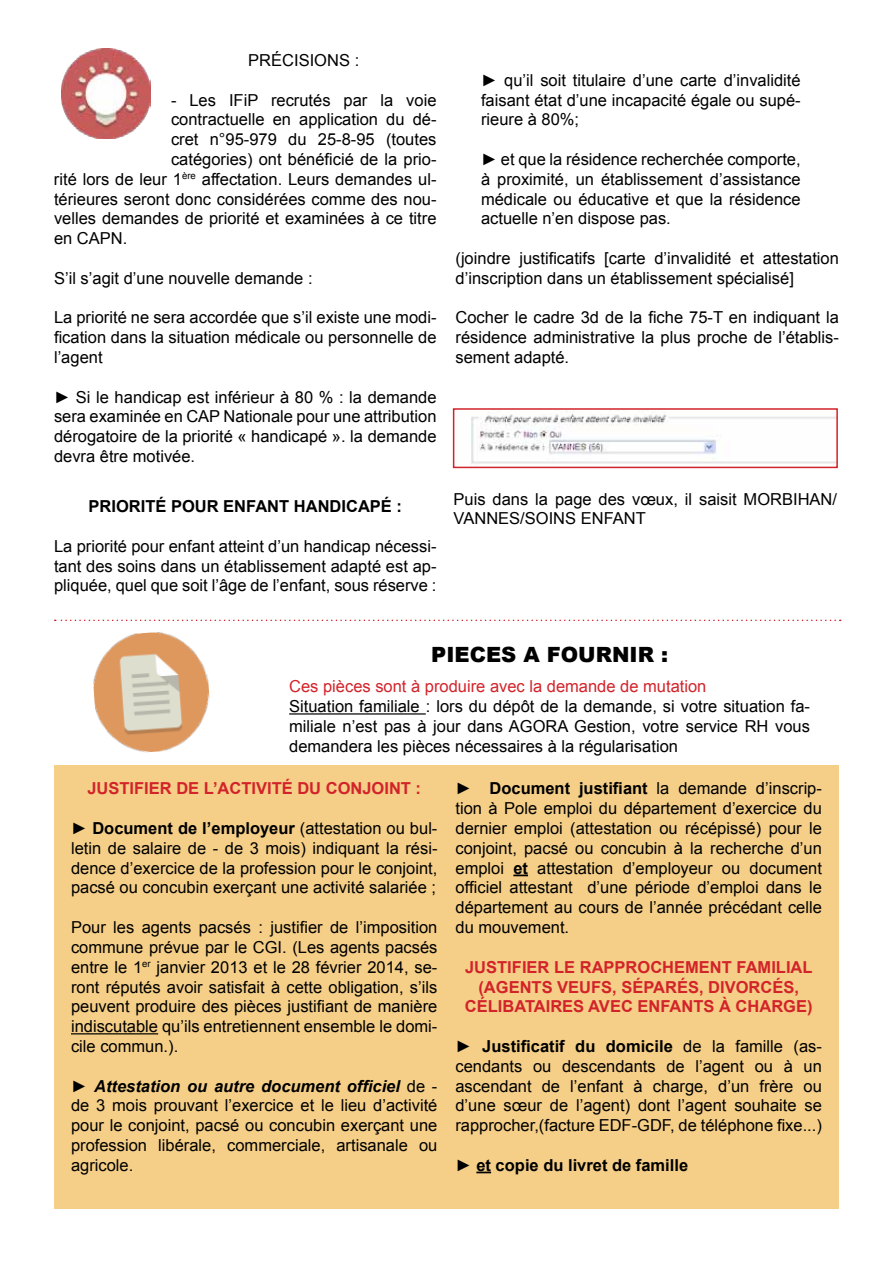
<style>
.page{position:relative;width:893px;height:1263px;background:#fff}
.page>*{position:absolute;margin:0;border:0;box-sizing:border-box;transform-origin:0 0}
.t1{font:900 21px "Arial";color:#000}
.t2{font:16.5px/19.8px "Arial";color:#000;text-align:justify}
.t3{font:700 16.5px/19.8px "Arial";color:#d2232a;text-align:center}
.t4{font:700 16.5px "Arial";color:#000}
.t5{font:16.5px "Arial";color:#d2232a}
.s1{font-weight:700}
.s2{font-weight:700;font-style:italic}
</style>
<div class="page">
<img style="left:471px;top:413px;width:364px;height:51px">
<div style="left:453px;top:408px;width:385px;height:60px;border:2px solid #d2232a"></div>
<svg style="left:55px;top:620px;width:786px;height:1px"></svg>
<hr style="left:289px;top:713px;width:137px;height:1px;background:#000">
<img style="left:93px;top:632px;width:117px;height:121px">
<div style="left:54px;top:765px;width:785px;height:444px;background:#f5cf87"></div>
<hr style="left:71px;top:1033px;width:87px;height:1px;background:#000">
<svg style="left:513px;top:874px;width:15px;height:2px"></svg>
<svg style="left:476px;top:1171px;width:15px;height:2px"></svg>
<img style="left:62px;top:49px;width:89px;height:89px">
<p class="t2" style="left:248px;top:50px;width:112px">PRÉCISIONS :</p>
<p class="t2" style="left:171px;top:90px;width:267px">- Les IFiP recrutés par la voie</p>
<p class="t2" style="left:171px;top:110px;width:267px">contractuelle en application du dé-</p>
<p class="t2" style="left:171px;top:130px;width:267px">cret n°95-979 du 25-8-95 (toutes</p>
<p class="t2" style="left:171px;top:149px;width:267px">catégories) ont bénéficié de la prio-</p>
<p class="t2" style="left:54px;top:169px;width:384px">rité lors de leur 1<sup>ère</sup> affectation. Leurs demandes ul-</p>
<p class="t2" style="left:54px;top:189px;width:384px">térieures seront donc considérées comme des nou-</p>
<p class="t2" style="left:54px;top:209px;width:384px">velles demandes de priorité et examinées à ce titre</p>
<p class="t2" style="left:54px;top:229px;width:75px">en CAPN.</p>
<p class="t2" style="left:54px;top:268px;width:260px">S’il s’agit d’une nouvelle demande :</p>
<p class="t2" style="left:54px;top:308px;width:384px">La priorité ne sera accordée que s’il existe une modi&shy;fication dans la situation médicale ou personnelle de l’agent</p>
<p class="t2" style="left:54px;top:387px;width:384px"><span class="s1">►</span> Si le handicap est inférieur à 80 % : la demande sera examinée en CAP Nationale pour une attribution dérogatoire de la priorité « handicapé ». la demande devra être motivée.</p>
<p class="t4" style="left:88px;top:495px;width:315px">PRIORITÉ POUR ENFANT HANDICAPÉ :</p>
<p class="t2" style="left:54px;top:536px;width:384px">La priorité pour enfant atteint d’un handicap nécessi&shy;tant des soins dans un établissement adapté est ap&shy;pliquée, quel que soit l’âge de l’enfant, sous réserve :</p>
<p class="t2" style="left:481px;top:70px;width:321px"><span class="s1">►</span> qu’il soit titulaire d’une carte d’invalidité faisant état d’une incapacité égale ou supé&shy;rieure à 80%;</p>
<p class="t2" style="left:481px;top:149px;width:321px"><span class="s1">►</span> et que la résidence recherchée comporte, à proximité, un établissement d’assistance médicale ou éducative et que la résidence actuelle n’en dispose pas.</p>
<p class="t2" style="left:455px;top:248px;width:385px">(joindre justificatifs [carte d’invalidité et attestation d’inscription dans un établissement spécialisé]</p>
<p class="t2" style="left:455px;top:308px;width:385px">Cocher le cadre 3d de la fiche 75-T en indiquant la résidence administrative la plus proche de l’établis&shy;sement adapté.</p>
<p class="t2" style="left:454px;top:489px;width:385px">Puis dans la page des vœux, il saisit MORBIHAN/<br>VANNES/SOINS ENFANT</p>
<p class="t1" style="left:431px;top:639px;width:238px">PIECES A FOURNIR :</p>
<p class="t5" style="left:289px;top:676px;width:419px">Ces pièces sont à produire avec la demande de mutation</p>
<p class="t2" style="left:289px;top:697px;width:522px">Situation familiale : lors du dépôt de la demande, si votre situation fa&shy;miliale n’est pas à jour dans AGORA Gestion, votre service RH vous demandera les pièces nécessaires à la régularisation</p>
<p class="t3" style="left:87px;top:779px;width:335px">JUSTIFIER DE L’ACTIVITÉ DU CONJOINT :</p>
<p class="t2" style="left:71px;top:818px;width:368px"><span class="s1">► Document de l’employeur</span> (attestation ou bul&shy;letin de salaire de - de 3 mois) indiquant la rési&shy;dence d’exercice de la profession pour le conjoint, pacsé ou concubin exerçant une activité salariée ;</p>
<p class="t2" style="left:71px;top:917px;width:368px">Pour les agents pacsés : justifier de l’imposition commune prévue par le CGI. (Les agents pacsés entre le 1<sup>er</sup> janvier 2013 et le 28 février 2014, se&shy;ront réputés avoir satisfait à cette obligation, s’ils peuvent produire des pièces justifiant de manière indiscutable qu’ils entretiennent ensemble le domi&shy;cile commun.).</p>
<p class="t2" style="left:71px;top:1076px;width:368px"><span class="s1">►</span> <span class="s2">Attestation ou autre document officiel</span> de - de 3 mois prouvant l’exercice et le lieu d’activité pour le conjoint, pacsé ou concubin exerçant une profession libérale, commerciale, artisanale ou agricole.</p>
<p class="t2" style="left:455px;top:779px;width:368px"><span class="s1">► Document justifiant</span> la demande d’inscrip&shy;tion à Pole emploi du département d’exercice du dernier emploi (attestation ou récépissé) pour le conjoint, pacsé ou concubin à la recherche d’un emploi <span class="s1">et</span> attestation d’employeur ou document officiel attestant d’une période d’emploi dans le département au cours de l’année précédant celle du mouvement.</p>
<p class="t3" style="left:465px;top:957px;width:349px">JUSTIFIER LE RAPPROCHEMENT FAMILIAL (AGENTS VEUFS, SÉPARÉS, DIVORCÉS,<br>CÉLIBATAIRES AVEC ENFANTS À CHARGE)</p>
<p class="t2" style="left:455px;top:1036px;width:368px"><span class="s1">► Justificatif du domicile</span> de la famille (as&shy;cendants ou descendants de l’agent ou à un ascendant de l’enfant à charge, d’un frère ou d’une sœur de l’agent) dont l’agent souhaite se rapprocher,(facture EDF-GDF, de téléphone fixe...)</p>
<p class="t4" style="left:455px;top:1154px;width:234px">► et copie du livret de famille</p>
</div>
